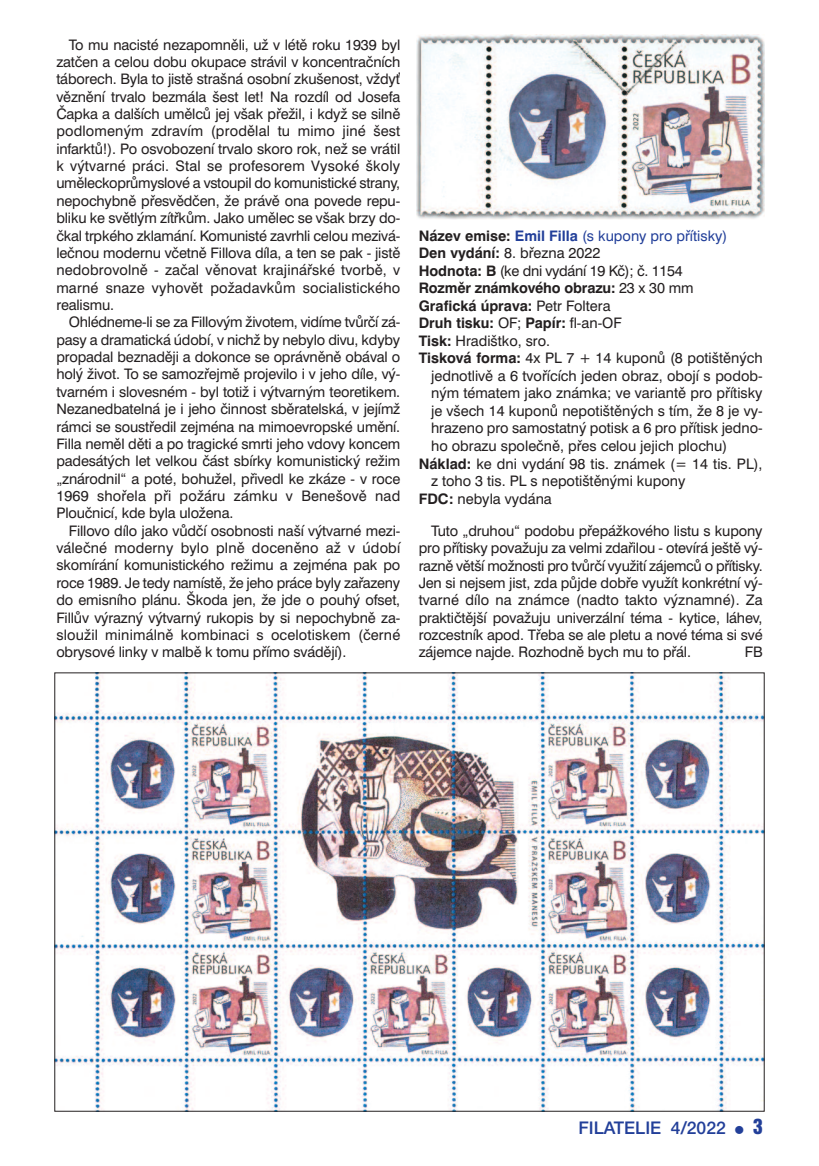
<style>
.page{position:relative;width:819px;height:1166px;background:#fff}
.page>*{position:absolute;margin:0;border:0;box-sizing:border-box;transform-origin:0 0}
.t1{font:17.5px "Helvetica E A";color:#223f99}
.t2{font:14.53px/17.3px "Swiss 721 BTCE";color:#231f20;text-align:justify}
.t3{font:700 14.53px "Swiss 721 BTCE";color:#231f20}
.t4{font:14.53px "Swiss 721 BTCE";color:#223f99}
.t5{font:14.53px "Swiss 721 BTCE";letter-spacing:-.02em;color:#231f20}
.s1{font-weight:700;color:#231f20}
.s2{font-weight:700}
.s3{font-weight:400}
.s4{font-size:14px}
.s5{font-family:"Helvetica Inserat E";font-size:19.25px}
</style>
<div class="page">
<img style="left:57px;top:675px;width:705px;height:434px">
<img style="left:417px;top:35px;width:347px;height:184px">
<p class="t2" style="left:56px;top:37px;width:345px;text-indent:12px">To mu nacisté nezapomněli, už v létě roku 1939 byl zatčen a celou dobu okupace strávil v koncentračních táborech. Byla to jistě strašná osobní zkušenost, vždyť věznění trvalo bezmála šest let! Na rozdíl od Josefa Čapka a dalších umělců jej však přežil, i když se silně podlomeným zdravím (prodělal tu mimo jiné šest infarktů!). Po osvobození trvalo skoro rok, než se vrátil k výtvarné práci. Stal se profesorem Vysoké školy uměleckoprůmyslové a vstoupil do komunistické strany, nepochybně přesvědčen, že právě ona povede repu&shy;bliku ke světlým zítřkům. Jako umělec se však brzy do&shy;čkal trpkého zklamání. Komunisté zavrhli celou mezivá&shy;lečnou modernu včetně Fillova díla, a ten se pak - jistě nedobrovolně - začal věnovat krajinářské tvorbě, v marné snaze vyhovět požadavkům socialistického realismu.</p>
<p class="t2" style="left:56px;top:315px;width:345px;text-indent:12px">Ohlédneme-li se za Fillovým životem, vidíme tvůrčí zá&shy;pasy a dramatická údobí, v nichž by nebylo divu, kdyby propadal beznaději a dokonce se oprávněně obával o holý život. To se samozřejmě projevilo i v jeho díle, vý&shy;tvarném i slovesném - byl totiž i výtvarným teoretikem.<br>Nezanedbatelná je i jeho činnost sběratelská, v jejímž rámci se soustředil zejména na mimoevropské umění.<br>Filla neměl děti a po tragické smrti jeho vdovy koncem padesátých let velkou část sbírky komunistický režim „znárodnil“ a poté, bohužel, přivedl ke zkáze - v roce 1969 shořela při požáru zámku v Benešově nad Ploučnicí, kde byla uložena.</p>
<p class="t2" style="left:56px;top:523px;width:345px;text-indent:12px">Fillovo dílo jako vůdčí osobnosti naší výtvarné mezi&shy;válečné moderny bylo plně doceněno až v údobí skomírání komunistického režimu a zejména pak po roce 1989. Je tedy namístě, že jeho práce byly zařazeny do emisního plánu. Škoda jen, že jde o pouhý ofset, Fillův výrazný výtvarný rukopis by si nepochybně za&shy;sloužil minimálně kombinaci s ocelotiskem (černé obrysové linky v malbě k tomu přímo svádějí).</p>
<p class="t4" style="left:418px;top:230px;width:310px"><span class="s1">Název emise:</span> <span class="s2">Emil Filla</span> (s kupony pro přítisky)</p>
<p class="t2" style="left:418px;top:246px;width:183px"><span class="s2">Den vydání:</span> 8. března 2022</p>
<p class="t5" style="left:418px;top:265px;width:265px"><span class="s2">Hodnota: B</span> (ke dni vydání 19 Kč); č. 1154</p>
<p class="t3" style="left:418px;top:283px;width:276px">Rozměr známkového obrazu: <span class="s3">23 x 30 mm</span></p>
<p class="t3" style="left:418px;top:300px;width:193px">Grafická úprava: <span class="s3">Petr Foltera</span></p>
<p class="t3" style="left:418px;top:318px;width:205px">Druh tisku: <span class="s3">OF;</span> Papír: <span class="s3">fl-an-OF</span></p>
<p class="t2" style="left:418px;top:334px;width:133px"><span class="s2">Tisk:</span> Hradištko, sro.</p>
<p class="t2" style="left:418px;top:351px;width:345px"><span class="s2">Tisková forma:</span> 4x PL 7 + 14 kuponů (8 potištěných</p>
<p class="t2" style="left:431px;top:369px;width:333px">jednotlivě a 6 tvořících jeden obraz, obojí s podob-</p>
<p class="t2" style="left:431px;top:386px;width:333px">ným tématem jako známka; ve variantě pro přítisky</p>
<p class="t2" style="left:431px;top:404px;width:333px">je všech 14 kuponů nepotištěných s tím, že 8 je vy-</p>
<p class="t2" style="left:431px;top:421px;width:333px">hrazeno pro samostatný potisk a 6 pro přítisk jedno-</p>
<p class="t2" style="left:431px;top:439px;width:298px">ho obrazu společně, přes celou jejich plochu)</p>
<p class="t2" style="left:418px;top:456px;width:345px"><span class="s2">Náklad:</span> ke dni vydání 98 tis. známek (= 14 tis. PL),</p>
<p class="t2" style="left:431px;top:474px;width:256px">z toho 3 tis. PL s nepotištěnými kupony</p>
<p class="t2" style="left:418px;top:491px;width:135px"><span class="s2">FDC:</span> nebyla vydána</p>
<p class="t2" style="left:418px;top:523px;width:345px;text-indent:12px">Tuto „druhou“ podobu přepážkového listu s kupony pro přítisky považuju za velmi zdařilou - otevírá ještě vý&shy;razně větší možnosti pro tvůrčí využití zájemců o přítisky.<br>Jen si nejsem jist, zda půjde dobře využít konkrétní vý&shy;tvarné dílo na známce (nadto takto významné). Za praktičtější považuju univerzální téma - kytice, láhev, rozcestník apod. Třeba se ale pletu a nové téma si své zájemce najde. Rozhodně bych mu to přál.</p>
<p class="t2" style="left:744px;top:645px;width:19px">FB</p>
<p class="t1" style="left:578px;top:1117px;width:185px">FILATELIE 4/2022 <span class="s4">π</span> <span class="s5">3</span></p>
</div>
